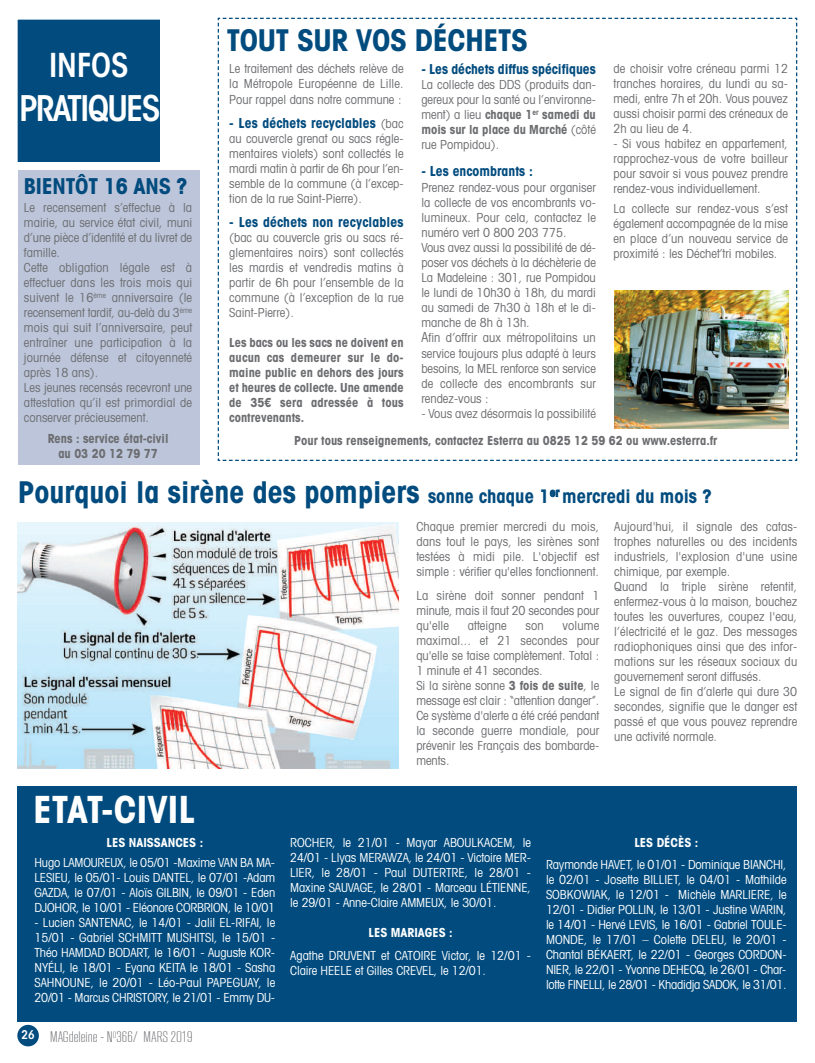
<style>
.page{position:relative;width:815px;height:1063px;background:#fff}
.page>*{position:absolute;margin:0;border:0;box-sizing:border-box;transform-origin:0 0}
.t1{font:700 condensed 37.5px "Avant Garde LT";color:#fff}
.t2{font:600 condensed 35px "ITC Avant Garde Std";letter-spacing:-.05em;color:#fff}
.t3{font:600 condensed 32.62px "ITC Avant Garde Std";color:#fff}
.t4{font:700 condensed 30px "Avant Garde LT";color:#014b7e}
.t5{font:700 condensed 21.88px "Avant Garde LT";letter-spacing:-.01em;color:#014b7e}
.t6{font:300 15.12px "RB No 2";color:#6c6d70}
.t7{font:700 condensed 13.75px "Avant Garde LT";letter-spacing:.005em;color:#014b7e}
.t8{font:condensed 12.5px/15px "Avant Garde LT";color:#6c6d70;text-align:justify}
.t9{font:condensed 12.5px/15px "Avant Garde LT";letter-spacing:-.01em;color:#fff;text-align:justify}
.t10{font:700 condensed 12.5px/15px "Avant Garde LT";color:#6c6d70;text-align:center}
.t11{font:700 condensed 12.5px "Avant Garde LT";color:#fff}
.s1{font-weight:400;font-size:12.5px;color:#6c6d70}
.s2{font-weight:700}
.s3{font-size:13.75px}
.s4{font-size:18.75px}
</style>
<div class="page">
<div style="left:18px;top:171px;width:182px;height:294px;background:#bcc5d9"></div>
<div style="left:17px;top:1025px;width:22px;height:21px;background:#014b7e;border-radius:50%"></div>
<div style="left:17px;top:19px;width:143px;height:143px;background:#014b7e"></div>
<div style="left:17px;top:19px;width:144px;height:144px;border:1px solid #fff"></div>
<svg style="left:217px;top:17px;width:581px;height:444px"></svg>
<div style="left:18px;top:786px;width:779px;height:236px;background:#014b7e"></div>
<img style="left:614px;top:291px;width:174px;height:138px">
<img style="left:18px;top:522px;width:381px;height:247px">
<h3 class="t3" style="left:49px;top:52px;width:81px">INFOS</h3>
<h2 class="t2" style="left:19px;top:95px;width:143px">PRATIQUES</h2>
<h3 class="t5" style="left:24px;top:179px;width:165px">BIENTÔT 16 ANS ?</h3>
<p class="t8" style="left:24px;top:201px;width:170px;text-align:left">Le recensement s’effectue à la mairie, au service état civil, muni d’une pièce d’identité et du livret de famille.<br>Cette obligation légale est à effectuer dans les trois mois qui suivent le 16<sup>ème</sup> anniversaire (le recensement tardif, au-delà du 3<sup>ème </sup>mois qui suit l’anniversaire, peut entraîner une participation à la journée défense et citoyenneté après 18 ans).<br>Les jeunes recensés recevront une attestation qu’il est primordial de conserver précieusement.</p>
<p class="t10" style="left:48px;top:432px;width:122px">Rens : service état-civil au 03 20 12 79 77</p>
<h3 class="t4" style="left:227px;top:29px;width:302px">TOUT SUR VOS DÉCHETS</h3>
<p class="t8" style="left:229px;top:62px;width:176px;line-height:15.5px">Le traitement des déchets relève de la Métropole Européenne de Lille.<br>Pour rappel dans notre commune :</p>
<p class="t7" style="left:229px;top:118px;width:176px">- Les déchets recyclables <span class="s1">(bac</span></p>
<p class="t8" style="left:229px;top:133px;width:176px">au couvercle grenat ou sacs régle&shy;mentaires violets) sont collectés le mardi matin à partir de 6h pour l’en&shy;semble de la commune (à l’excep&shy;tion de la rue Saint-Pierre).</p>
<p class="t7" style="left:229px;top:217px;width:176px">- Les déchets non recyclables</p>
<p class="t8" style="left:229px;top:232px;width:176px">(bac au couvercle gris ou sacs ré&shy;glementaires noirs) sont collectés les mardis et vendredis matins à partir de 6h pour l’ensemble de la commune (à l’exception de la rue Saint-Pierre).</p>
<p class="t10" style="left:229px;top:337px;width:176px;text-align:justify">Les bacs ou les sacs ne doivent en aucun cas demeurer sur le do&shy;maine public en dehors des jours et heures de collecte. Une amende de 35€ sera adressée à tous contrevenants.</p>
<p class="t7" style="left:421px;top:64px;width:176px">- Les déchets diffus spécifiques</p>
<p class="t8" style="left:421px;top:79px;width:176px">La collecte des DDS (produits dan&shy;gereux pour la santé ou l’environne&shy;ment) a lieu <span class="s2">chaque 1</span><sup>er</sup> <span class="s2">samedi du mois sur la place du Marché</span> (côté rue Pompidou).</p>
<p class="t7" style="left:421px;top:166px;width:113px">- Les encombrants :</p>
<p class="t8" style="left:421px;top:181px;width:176px;text-align:left">Prenez rendez-vous pour organiser la collecte de vos encombrants vo&shy;lumineux. Pour cela, contactez le numéro vert 0 800 203 775.<br>Vous avez aussi la possibilité de dé&shy;poser vos déchets à la déchèterie de<br>La Madeleine : 301, rue Pompidou le lundi de 10h30 à 18h, du mardi au samedi de 7h30 à 18h et le di&shy;manche de 8h à 13h.<br><span class="s3">A</span>fin d’offrir aux métropolitains un service toujours plus adapté à leurs besoins, la MEL renforce son service de collecte des encombrants sur rendez-vous :</p>
<p class="t8" style="left:421px;top:407px;width:176px">- Vous avez désormais la possibilité</p>
<p class="t8" style="left:614px;top:62px;width:176px">de choisir votre créneau parmi 12 tranches horaires, du lundi au sa&shy;medi, entre 7h et 20h. Vous pouvez aussi choisir parmi des créneaux de 2h au lieu de 4.</p>
<p class="t8" style="left:614px;top:137px;width:176px">- Si vous habitez en appartement, rapprochez-vous de votre bailleur pour savoir si vous pouvez prendre rendez-vous individuellement.</p>
<p class="t8" style="left:614px;top:202px;width:176px">La collecte sur rendez-vous s’est également accompagnée de la mise en place d’un nouveau service de proximité : les Déchet’tri mobiles.</p>
<p class="t10" style="left:294px;top:434px;width:425px">Pour tous renseignements, contactez Esterra au 0825 12 59 62 ou www.esterra.fr</p>
<h3 class="t4" style="left:18px;top:481px;width:695px">Pourquoi la sirène des pompiers <span class="s4">sonne chaque 1</span><sup>er</sup> <span class="s4">mercredi du mois ?</span></h3>
<h1 class="t1" style="left:33px;top:796px;width:163px">ETAT-CIVIL</h1>
<p class="t11" style="left:107px;top:838px;width:98px">LES NAISSANCES :</p>
<p class="t9" style="left:34px;top:857px;width:242px">Hugo LAMOUREUX, le 05/01 -Maxime VAN BA MA-LESIEU, le 05/01- Louis DANTEL, le 07/01 -Adam GAZDA, le 07/01 - Aloïs GILBIN, le 09/01 - Eden DJOHOR, le 10/01 - Eléonore CORBRION, le 10/01</p>
<p class="t9" style="left:34px;top:917px;width:242px">- Lucien SANTENAC, le 14/01 - Jalil EL-RIFAI, le 15/01 - Gabriel SCHMITT MUSHITSI, le 15/01 - Théo HAMDAD BODART, le 16/01 - Auguste KOR-NYÉLI, le 18/01 - Eyana KEITA le 18/01 - Sasha SAHNOUNE, le 20/01 - Léo-Paul PAPEGUAY, le 20/01 - Marcus CHRISTORY, le 21/01 - Emmy DU-</p>
<p class="t6" style="left:22px;top:1032px;width:172px"><sup>26</sup> MAGdeleine - N<sup>O</sup>366/ MARS 2019</p>
<p class="t8" style="left:416px;top:520px;width:184px">Chaque premier mercredi du mois, dans tout le pays, les sirènes sont testées à midi pile. L'objectif est simple : vérifier qu'elles fonctionnent.</p>
<p class="t8" style="left:416px;top:589px;width:184px">La sirène doit sonner pendant 1 minute, mais il faut 20 secondes pour qu'elle</p>
<p class="t8" style="left:416px;top:619px;width:184px;text-align:left;text-indent:146px">volume maximal... et 21 secondes pour qu'elle se taise complètement. Total :<br>1 minute et 41 secondes.<br>Si la sirène sonne <span class="s2">3 fois de suite</span>, le message est clair : “attention danger”.<br>Ce système d'alerte a été créé pendant la seconde guerre mondiale, pour prévenir les Français des bombarde&shy;ments.</p>
<p class="t8" style="left:468px;top:619px;width:41px">atteigne</p>
<p class="t8" style="left:526px;top:619px;width:20px">son</p>
<p class="t8" style="left:614px;top:520px;width:184px;text-align:left">Aujourd'hui, il signale des catas&shy;trophes naturelles ou des incidents industriels, l'explosion d'une usine chimique, par exemple.<br>Quand la triple sirène retentit, enfermez-vous à la maison, bouchez toutes les ouvertures, coupez l'eau, l’électricité et le gaz. Des messages radiophoniques ainsi que des infor&shy;mations sur les réseaux sociaux du gouvernement seront diffusés.<br>Le signal de fin d’alerte qui dure 30 secondes, signifie que le danger est passé et que vous pouvez reprendre une activité normale.</p>
<p class="t9" style="left:290px;top:837px;width:242px">ROCHER, le 21/01 - Mayar ABOULKACEM, le 24/01 - Llyas MERAWZA, le 24/01 - Victoire MER-LIER, le 28/01 - Paul DUTERTRE, le 28/01 - Maxine SAUVAGE, le 28/01 - Marceau LÉTIENNE, le 29/01 - Anne-Claire AMMEUX, le 30/01.</p>
<p class="t11" style="left:369px;top:928px;width:86px">LES MARIAGES :</p>
<p class="t9" style="left:290px;top:949px;width:242px">Agathe DRUVENT et CATOIRE Victor, le 12/01 -<br>Claire HEELE et Gilles CREVEL, le 12/01.</p>
<p class="t11" style="left:634px;top:838px;width:65px">LES DÉCÈS :</p>
<p class="t9" style="left:546px;top:858px;width:242px">Raymonde HAVET, le 01/01 - Dominique BIANCHI, le 02/01 - Josette BILLIET, le 04/01 - Mathilde SOBKOWIAK, le 12/01 - Michèle MARLIERE, le 12/01 - Didier POLLIN, le 13/01 - Justine WARIN, le 14/01 - Hervé LEVIS, le 16/01 - Gabriel TOULE-MONDE, le 17/01 – Colette DELEU, le 20/01 - Chantal BÉKAERT, le 22/01 - Georges CORDON-NIER, le 22/01 - Yvonne DEHECQ, le 26/01 - Char&shy;lotte FINELLI, le 28/01 - Khadidja SADOK, le 31/01.</p>
</div>
